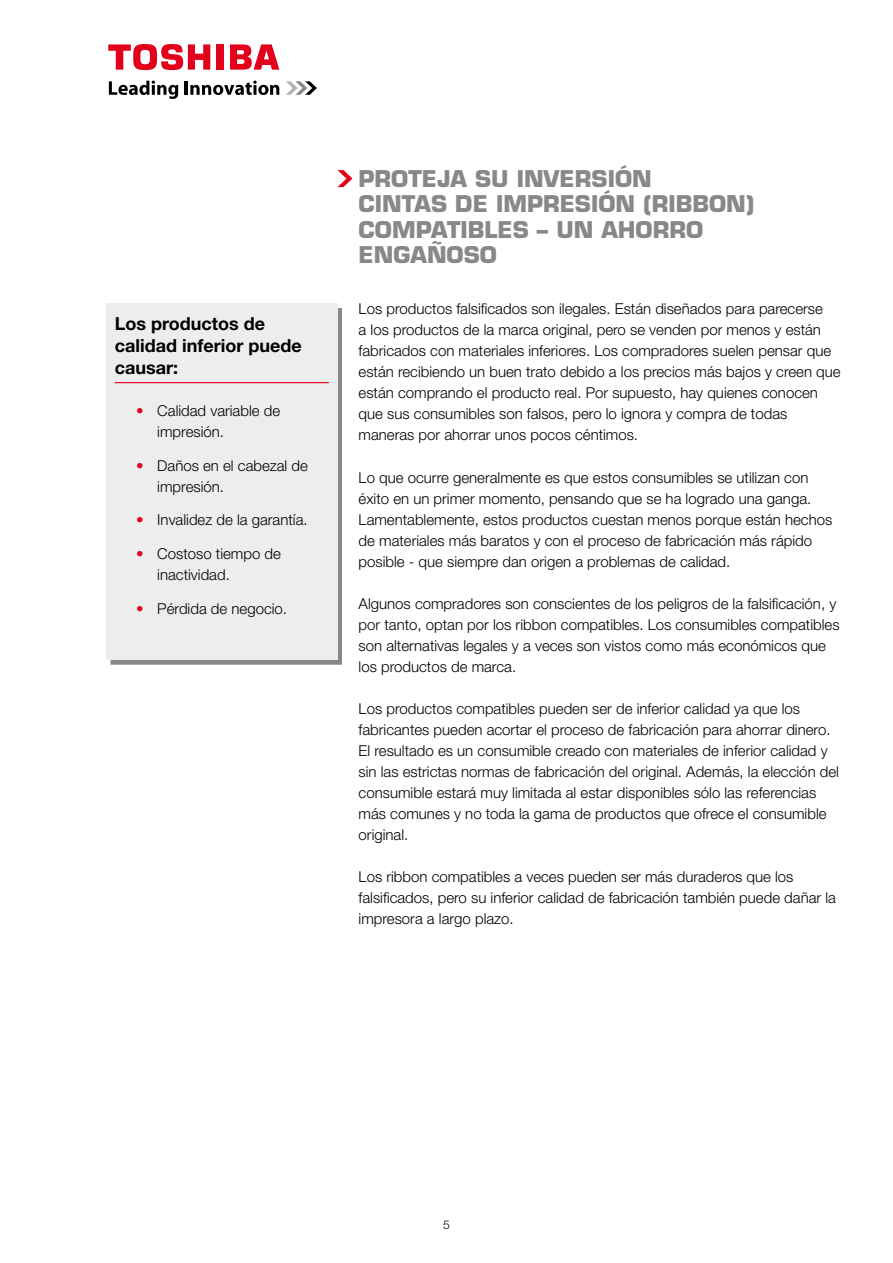
<style>
.page{position:relative;width:893px;height:1263px;background:#fff}
.page>*{position:absolute;margin:0;border:0;box-sizing:border-box;transform-origin:0 0}
.t1{font:700 22.5px/25.5px "Eurostile LT Std";color:#87888a}
.t2{font:700 18px/21.6px "Helvetica Neue";color:#000}
.t3{font:300 15px/21px "Helvetica Neue LT Std";color:#000}
.t4{font:300 12px "Helvetica Neue LT Std";color:#000}
.s1{color:#e2001a}
</style>
<div class="page">
<svg style="left:286px;top:81px;width:31px;height:14px"></svg>
<svg style="left:109px;top:81px;width:69px;height:18px"></svg>
<hr style="left:185px;top:81px;width:3px;height:14px;background:#000">
<svg style="left:190px;top:81px;width:89px;height:14px"></svg>
<div style="left:217px;top:44px;width:7px;height:26px;background:#e2001a"></div>
<svg style="left:230px;top:44px;width:49px;height:26px"></svg>
<svg style="left:108px;top:44px;width:102px;height:26px"></svg>
<svg style="left:337px;top:170px;width:15px;height:17px"></svg>
<div style="left:110px;top:308px;width:232px;height:356px;background:linear-gradient(to right,#87888a,#87888a)"></div>
<div style="left:106px;top:304px;width:231px;height:356px;background:#eceded"></div>
<hr style="left:115px;top:382px;width:214px;height:1px;background:#e2001a">
<p class="t2" style="left:115px;top:313px;width:188px">Los productos de calidad inferior puede causar:</p>
<p class="t3" style="left:157px;top:400px;width:124px;text-indent:-21px"><span class="s1">•</span> Calidad variable de impresión.</p>
<p class="t3" style="left:157px;top:454px;width:152px;text-indent:-21px"><span class="s1">•</span> Daños en el cabezal de impresión.</p>
<p class="t3" style="left:136px;top:509px;width:173px"><span class="s1">•</span> Invalidez de la garantía.</p>
<p class="t3" style="left:157px;top:543px;width:125px;text-indent:-21px"><span class="s1">•</span> Costoso tiempo de inactividad.</p>
<p class="t3" style="left:136px;top:598px;width:153px"><span class="s1">•</span> Pérdida de negocio.</p>
<h1 class="t1" style="left:359px;top:166px;width:397px">PROTEJA SU INVERSIÓN<br>CINTAS DE IMPRESIÓN (RIBBON)<br>COMPATIBLES – UN AHORRO<br>ENGAÑOSO</h1>
<p class="t3" style="left:359px;top:298px;width:484px">Los productos falsificados son ilegales. Están diseñados para parecerse<br>a los productos de la marca original, pero se venden por menos y están fabricados con materiales inferiores. Los compradores suelen pensar que están recibiendo un buen trato debido a los precios más bajos y creen que están comprando el producto real. Por supuesto, hay quienes conocen que sus consumibles son falsos, pero lo ignora y compra de todas maneras por ahorrar unos pocos céntimos.</p>
<p class="t3" style="left:359px;top:466px;width:475px">Lo que ocurre generalmente es que estos consumibles se utilizan con éxito en un primer momento, pensando que se ha logrado una ganga.<br>Lamentablemente, estos productos cuestan menos porque están hechos de materiales más baratos y con el proceso de fabricación más rápido posible - que siempre dan origen a problemas de calidad.</p>
<p class="t3" style="left:359px;top:593px;width:482px">Algunos compradores son conscientes de los peligros de la falsificación, y por tanto, optan por los ribbon compatibles. Los consumibles compatibles son alternativas legales y a veces son vistos como más económicos que los productos de marca.</p>
<p class="t3" style="left:359px;top:698px;width:482px">Los productos compatibles pueden ser de inferior calidad ya que los fabricantes pueden acortar el proceso de fabricación para ahorrar dinero.<br>El resultado es un consumible creado con materiales de inferior calidad y sin las estrictas normas de fabricación del original. Además, la elección del consumible estará muy limitada al estar disponibles sólo las referencias más comunes y no toda la gama de productos que ofrece el consumible original.</p>
<p class="t3" style="left:359px;top:866px;width:479px">Los ribbon compatibles a veces pueden ser más duraderos que los falsificados, pero su inferior calidad de fabricación también puede dañar la impresora a largo plazo.</p>
<p class="t4" style="left:443px;top:1217px;width:8px">5</p>
</div>
